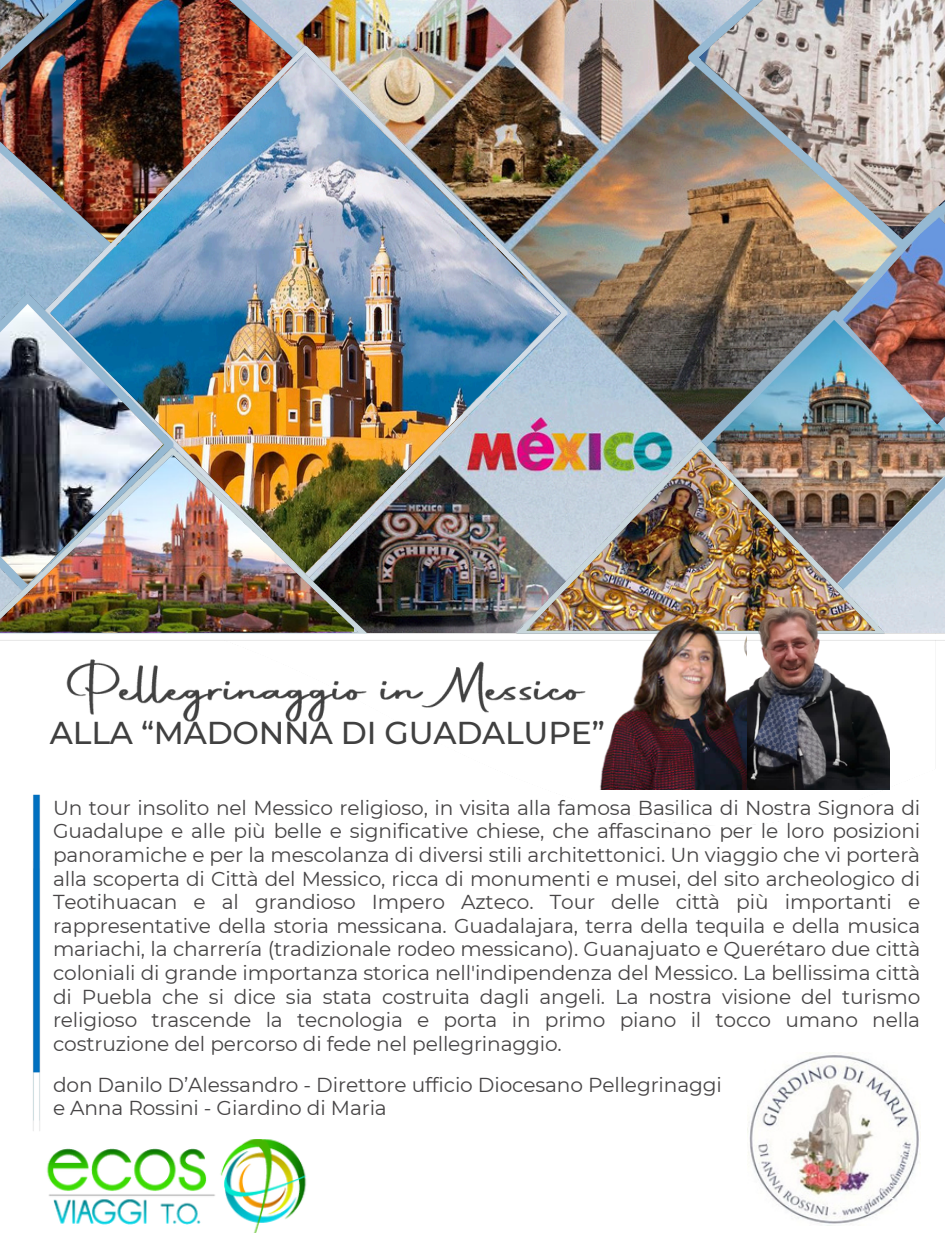
<style>
.page{position:relative;width:945px;height:1260px;background:#fff}
.page>*{position:absolute;margin:0;border:0;box-sizing:border-box;transform-origin:0 0}
.t1{font:500 31.5px "Montserrat";letter-spacing:-.005em;color:#404040}
.t2{font:20.12px/23.6px "Montserrat";letter-spacing:-.005em;color:#474546;text-align:justify}
.t3{font:500 9.8px "Montserrat";color:#fff}
</style>
<div class="page">
<img style="left:66px;top:659px;width:511px;height:63px">
<img style="left:0;top:0;width:833px;height:440px">
<img style="left:0;top:0;width:354px;height:291px">
<img style="left:43px;top:47px;width:524px;height:393px">
<img style="left:691px;top:310px;width:142px;height:130px">
<img style="left:0;top:294px;width:173px;height:146px">
<img style="left:833px;top:248px;width:10px;height:72px">
<img style="left:701px;top:320px;width:244px;height:120px">
<img style="left:0;top:304px;width:163px;height:136px">
<img style="left:843px;top:248px;width:102px;height:177px">
<img style="left:46px;top:1140px;width:261px;height:93px">
<img style="left:688px;top:0;width:257px;height:248px">
<img style="left:32px;top:794px;width:9px;height:337px">
<img style="left:0;top:440px;width:945px;height:201px">
<img style="left:747px;top:580px;width:142px;height:210px">
<img style="left:577px;top:556px;width:170px;height:234px">
<img style="left:747px;top:1055px;width:173px;height:171px">
<p class="t1" style="left:50px;top:714px;width:556px">ALLA “MADONNA DI GUADALUPE”</p>
<p class="t2" style="left:53px;top:796px;width:869px">Un tour insolito nel Messico religioso, in visita alla famosa Basilica di Nostra Signora di Guadalupe e alle più belle e significative chiese, che affascinano per le loro posizioni panoramiche e per la mescolanza di diversi stili architettonici. Un viaggio che vi porterà alla scoperta di Città del Messico, ricca di monumenti e musei, del sito archeologico di Teotihuacan e al grandioso Impero Azteco. Tour delle città più importanti e rappresentative della storia messicana. Guadalajara, terra della tequila e della musica mariachi, la charrería (tradizionale rodeo messicano). Guanajuato e Querétaro due città coloniali di grande importanza storica nell'indipendenza del Messico. La bellissima città</p>
<p class="t2" style="left:53px;top:985px;width:869px">di Puebla che si dice sia stata costruita dagli angeli. La nostra visione del turismo religioso trascende la tecnologia e porta in primo piano il tocco umano nella costruzione del percorso di fede nel pellegrinaggio.</p>
<p class="t2" style="left:53px;top:1073px;width:670px">don Danilo D’Alessandro - Direttore ufficio Diocesano Pellegrinaggi e Anna Rossini - Giardino di Maria</p>
<p class="t3" style="left:891px;top:1196px;width:5px">1</p>
</div>
